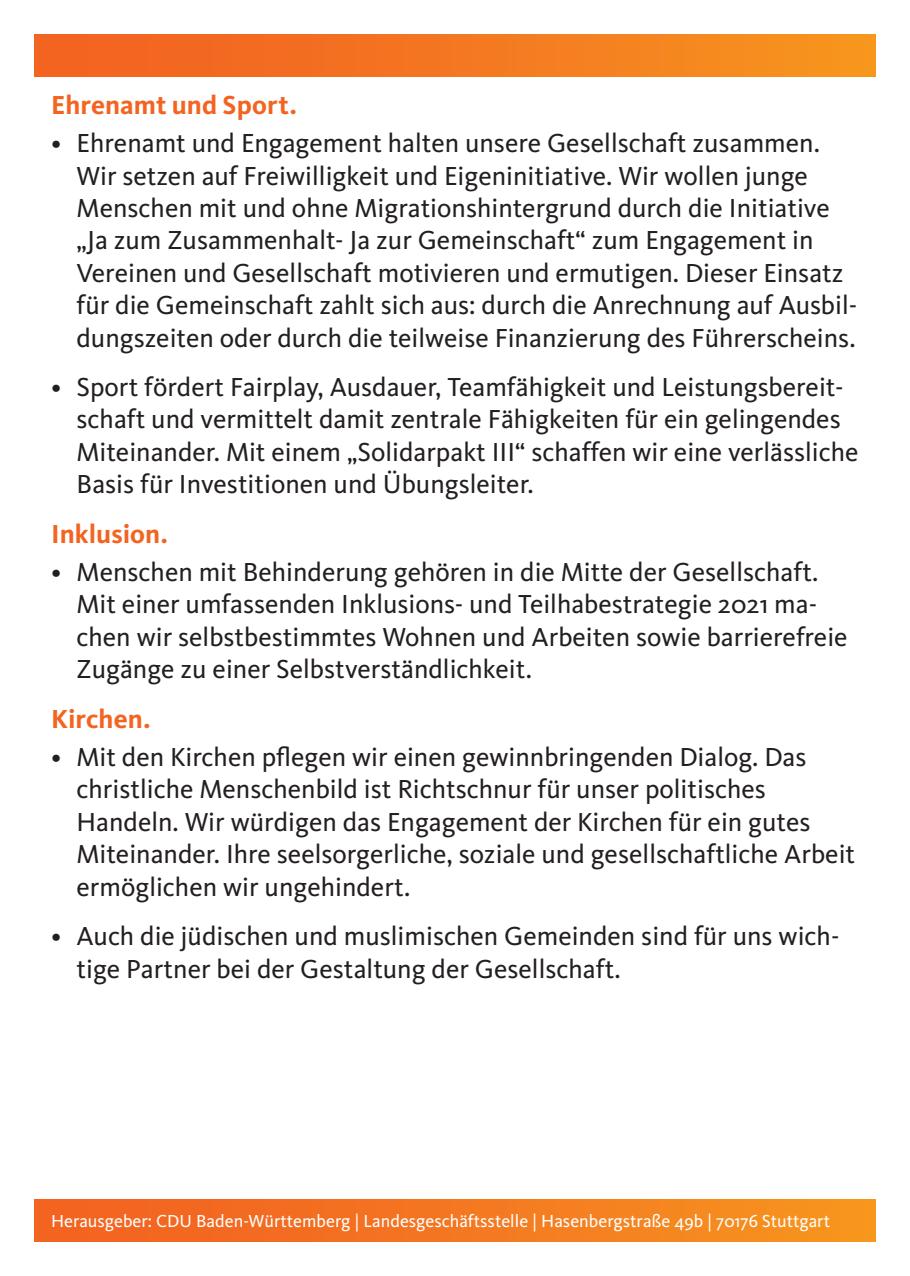
<style>
.page{position:relative;width:910px;height:1276px;background:#fff}
.page>*{position:absolute;margin:0;border:0;box-sizing:border-box;transform-origin:0 0}
.t1{font:27px/32.4px "CDU Kievit";color:#231f20}
.t2{font:700 27px "CDU Kievit";color:#f36421}
.t3{font:18px "CDU Kievit";color:#fff}
</style>
<div class="page">
<div style="left:34px;top:34px;width:842px;height:43px;background:linear-gradient(to right,#f25e22,#f6941e)"></div>
<div style="left:34px;top:1199px;width:842px;height:43px;background:linear-gradient(to right,#f25e22,#f6941e)"></div>
<p class="t2" style="left:51px;top:89px;width:248px">Ehrenamt und Sport.</p>
<p class="t1" style="left:77px;top:127px;width:782px;text-indent:-26px">• Ehrenamt und Engagement halten unsere Gesellschaft zusammen.<br>Wir setzen auf Freiwilligkeit und Eigeninitiative. Wir wollen junge Menschen mit und ohne Migrationshintergrund durch die Initiative „Ja zum Zusammenhalt- Ja zur Gemeinschaft“ zum Engagement in Vereinen und Gesellschaft motivieren und ermutigen. Dieser Einsatz für die Gemeinschaft zahlt sich aus: durch die Anrechnung auf Ausbil&shy;dungszeiten oder durch die teilweise Finanzierung des Führerscheins.</p>
<p class="t1" style="left:77px;top:371px;width:784px;text-indent:-26px">• Sport fördert Fairplay, Ausdauer, Teamfähigkeit und Leistungsbereit&shy;schaft und vermittelt damit zentrale Fähigkeiten für ein gelingendes Miteinander. Mit einem „Solidarpakt III“ schaffen wir eine verlässliche Basis für Investitionen und Übungsleiter.</p>
<p class="t2" style="left:51px;top:518px;width:119px">Inklusion.</p>
<p class="t1" style="left:77px;top:556px;width:773px;text-indent:-26px">• Menschen mit Behinderung gehören in die Mitte der Gesellschaft.<br>Mit einer umfassenden Inklusions- und Teilhabestrategie 2021 ma&shy;chen wir selbstbestimmtes Wohnen und Arbeiten sowie barrierefreie Zugänge zu einer Selbstverständlichkeit.</p>
<p class="t2" style="left:51px;top:703px;width:101px">Kirchen.</p>
<p class="t1" style="left:77px;top:741px;width:780px;text-indent:-26px">• Mit den Kirchen pflegen wir einen gewinnbringenden Dialog. Das christliche Menschenbild ist Richtschnur für unser politisches Handeln. Wir würdigen das Engagement der Kirchen für ein gutes Miteinander. Ihre seelsorgerliche, soziale und gesellschaftliche Arbeit ermöglichen wir ungehindert.</p>
<p class="t1" style="left:77px;top:920px;width:764px;text-indent:-26px">• Auch die jüdischen und muslimischen Gemeinden sind für uns wich&shy;tige Partner bei der Gestaltung der Gesellschaft.</p>
<p class="t3" style="left:51px;top:1211px;width:781px">Herausgeber: CDU Baden-Württemberg | Landesgeschäftsstelle | Hasenbergstraße 49b | 70176 Stuttgart</p>
</div>
